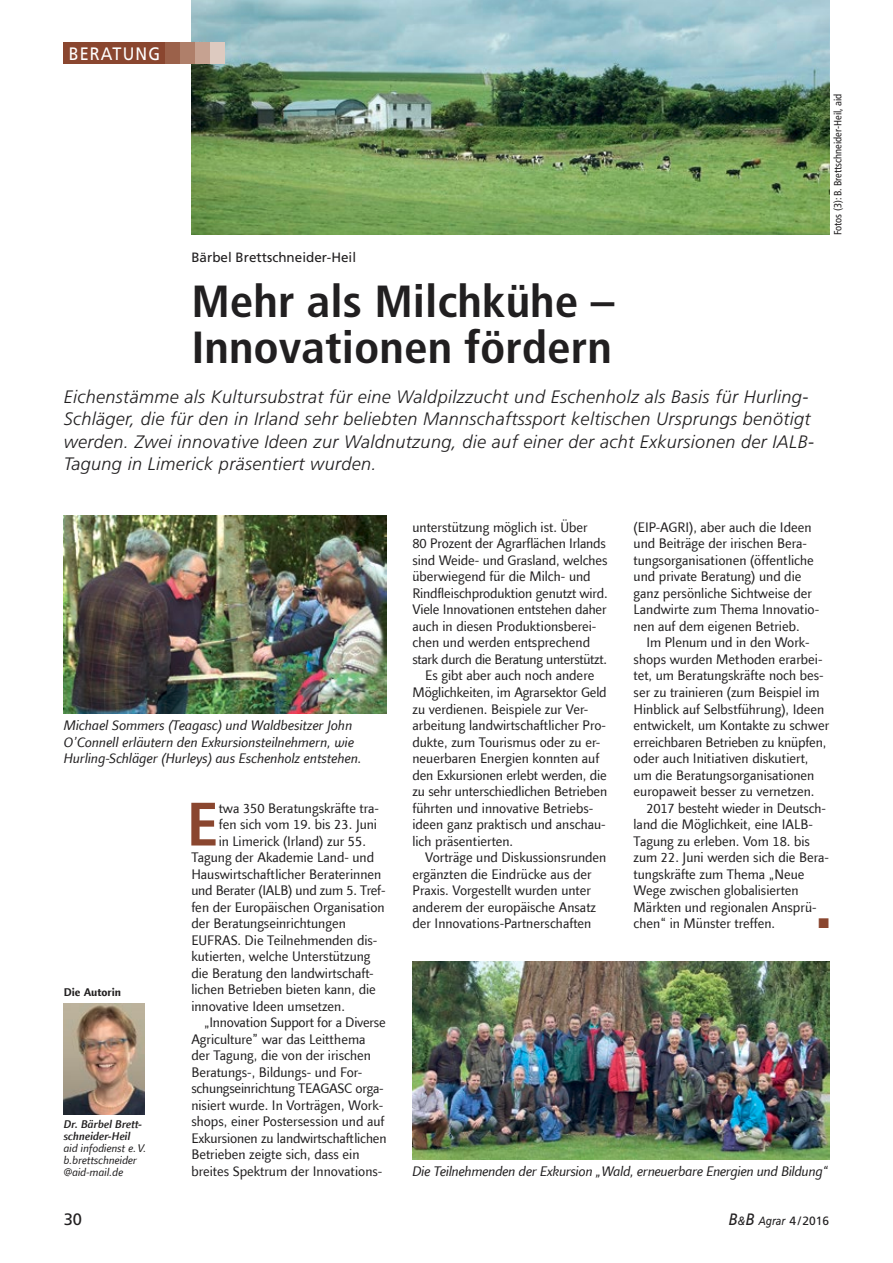
<style>
.page{position:relative;width:893px;height:1263px;background:#fff}
.page>*{position:absolute;margin:0;border:0;box-sizing:border-box;transform-origin:0 0}
.Initial_3zeilig{font:700 condensed 61.2px "Frutiger";color:#8a462f;scale:1.05 1}
.Überschrift_klein{font:700 condensed 45px/46.5px "Frutiger";color:#211f20;scale:1.05 1}
.Teaser{font:italic 300 18px/22.5px "Frutiger";letter-spacing:.02em;color:#211f20}
.t1{font:18px "Frutiger";letter-spacing:.07em;color:#fff;scale:.9 1}
.t2{font:16.5px "Frutiger";color:#211f20}
.Fließtext_Einzug{font:13.95px/16.5px "Finnegan LT Com";color:#211f20}
.Initial_3zeilig-2{font:13.95px "Finnegan LT Com";color:#211f20}
.BU{font:italic 13.95px/16.5px "Finnegan LT Com";color:#211f20}
.Fließtext_Einzug-2{font:13.95px "Zapf Dingbats";color:#8a462f}
.Dachzeile_Einzug{font:13.5px "Frutiger";color:#211f20}
.t3{font:italic 12px "Frutiger";color:#211f20;scale:.9 1}
.Randspalte_Autorenna{font:italic 11.25px/12px "Finnegan LT Com";color:#211f20}
.Randspalte_Autorenna-2{font:italic 500 11.25px/12px "Finnegan LT Com";color:#211f20}
.Randspalte_Autor_in{font:700 11.25px "Finnegan LT Com";color:#211f20}
._65_Bildnachweis{font:condensed 10.5px "Frutiger";color:#211f20}
.s1{font-size:16.5px}
.s2{font-style:normal}
</style>
<div class="page">
<img style="left:191px;top:0;width:638px;height:235px">
<img style="left:64px;top:1004px;width:81px;height:110px">
<img style="left:64px;top:515px;width:323px;height:198px">
<img style="left:412px;top:961px;width:417px;height:198px">
<div style="left:64px;top:43px;width:161px;height:21px;background:#ddcac0"></div>
<div style="left:64px;top:43px;width:146px;height:21px;background:#c6a291"></div>
<div style="left:64px;top:43px;width:131px;height:21px;background:#af7f6a"></div>
<div style="left:64px;top:43px;width:116px;height:21px;background:#9b614a"></div>
<div style="left:64px;top:43px;width:101px;height:21px;background:#8a462f"></div>
<p class="t1" style="left:69px;top:43px;width:103px">BERATUNG</p>
<p class="Dachzeile_Einzug" style="left:191px;top:249px;width:166px">Bärbel Brettschneider-Heil</p>
<p class="Überschrift_klein" style="left:191px;top:278px;width:404px">Mehr als Milchkühe –<br>Innovationen fördern</p>
<p class="Teaser" style="left:64px;top:385px;width:752px">Eichenstämme als Kultursubstrat für eine Waldpilzzucht und Eschenholz als Basis für Hurling-Schläger, die für den in Irland sehr beliebten Mannschaftssport keltischen Ursprungs benötigt werden. Zwei innovative Ideen zur Waldnutzung, die auf einer der acht Exkursionen der IALB-Tagung in Limerick präsentiert wurden.</p>
<p class="_65_Bildnachweis" style="left:832px;top:235px;width:142px;rotate:-90deg">Fotos (3): B. Brettschneider-Heil, aid</p>
<p class="BU" style="left:64px;top:717px;width:299px">Michael Sommers (Teagasc) und Waldbesitzer John<br>O’Connell erläutern den Exkursionsteilnehmern, wie<br>Hurling-Schläger (Hurleys) aus Eschenholz entstehen.</p>
<p class="Randspalte_Autor_in" style="left:64px;top:985px;width:59px">Die Autorin</p>
<p class="Randspalte_Autorenna-2" style="left:64px;top:1118px;width:80px">Dr. Bärbel Brett&shy;schneider-Heil</p>
<p class="Randspalte_Autorenna" style="left:64px;top:1142px;width:84px">aid infodienst e.V.</p>
<p class="Randspalte_Autorenna" style="left:64px;top:1154px;width:75px">b.brettschneider @aid-mail.de</p>
<p class="Initial_3zeilig" style="left:187px;top:788px;width:32px">E</p>
<p class="Initial_3zeilig-2" style="left:219px;top:799px;width:162px">twa 350 Beratungskräfte tra-</p>
<p class="Initial_3zeilig-2" style="left:219px;top:816px;width:160px">fen sich vom 19. bis 23. Juni</p>
<p class="Initial_3zeilig-2" style="left:219px;top:832px;width:149px">in Limerick (Irland) zur 55.</p>
<p class="Initial_3zeilig-2" style="left:191px;top:849px;width:184px">Tagung der Akademie Land- und</p>
<p class="Initial_3zeilig-2" style="left:191px;top:865px;width:191px">Hauswirtschaftlicher Beraterinnen</p>
<p class="Initial_3zeilig-2" style="left:191px;top:882px;width:196px">und Berater (IALB) und zum 5. Tref-</p>
<p class="Initial_3zeilig-2" style="left:191px;top:898px;width:195px">fen der Europäischen Organisation</p>
<p class="Initial_3zeilig-2" style="left:191px;top:915px;width:156px">der Beratungseinrichtungen</p>
<p class="Initial_3zeilig-2" style="left:191px;top:931px;width:188px">EUFRAS. Die Teilnehmenden dis-</p>
<p class="Initial_3zeilig-2" style="left:191px;top:948px;width:181px">kutierten, welche Unterstützung</p>
<p class="Initial_3zeilig-2" style="left:191px;top:964px;width:183px">die Beratung den landwirtschaft-</p>
<p class="Initial_3zeilig-2" style="left:191px;top:981px;width:186px">lichen Betrieben bieten kann, die</p>
<p class="Initial_3zeilig-2" style="left:191px;top:997px;width:155px">innovative Ideen umsetzen.</p>
<p class="Fließtext_Einzug" style="left:191px;top:1014px;width:197px;text-indent:13px">„Innovation Support for a Diverse Agriculture” war das Leitthema der Tagung, die von der irischen Beratungs-, Bildungs- und For&shy;schungseinrichtung TEAGASC orga&shy;nisiert wurde. In Vorträgen, Work&shy;shops, einer Postersession und auf Exkursionen zu landwirtschaftlichen Betrieben zeigte sich, dass ein breites Spektrum der Innovations-</p>
<p class="Fließtext_Einzug" style="left:412px;top:519px;width:197px">unterstützung möglich ist. Über<br>80 Prozent der Agrarflächen Irlands sind Weide- und Grasland, welches überwiegend für die Milch- und Rindfleischproduktion genutzt wird.<br>Viele Innovationen entstehen daher auch in diesen Produktionsberei&shy;chen und werden entsprechend stark durch die Beratung unterstützt.</p>
<p class="Fließtext_Einzug" style="left:412px;top:668px;width:196px;text-indent:13px">Es gibt aber auch noch andere Möglichkeiten, im Agrarsektor Geld zu verdienen. Beispiele zur Ver&shy;arbeitung landwirtschaftlicher Pro&shy;dukte, zum Tourismus oder zu er&shy;neuerbaren Energien konnten auf den Exkursionen erlebt werden, die zu sehr unterschiedlichen Betrieben führten und innovative Betriebs&shy;ideen ganz praktisch und anschau&shy;lich präsentierten.</p>
<p class="Fließtext_Einzug" style="left:412px;top:849px;width:195px;text-indent:13px">Vorträge und Diskussionsrunden ergänzten die Eindrücke aus der Praxis. Vorgestellt wurden unter anderem der europäische Ansatz der Innovations-Partnerschaften</p>
<p class="Fließtext_Einzug" style="left:634px;top:519px;width:187px">(EIP-AGRI), aber auch die Ideen und Beiträge der irischen Bera&shy;tungsorganisationen (öffentliche und private Beratung) und die ganz persönliche Sichtweise der<br>Landwirte zum Thema Innovatio&shy;nen auf dem eigenen Betrieb.</p>
<p class="Fließtext_Einzug" style="left:634px;top:635px;width:197px;text-indent:13px">Im Plenum und in den Work&shy;shops wurden Methoden erarbei&shy;tet, um Beratungskräfte noch bes&shy;ser zu trainieren (zum Beispiel im Hinblick auf Selbstführung), Ideen entwickelt, um Kontakte zu schwer erreichbaren Betrieben zu knüpfen, oder auch Initiativen diskutiert, um die Beratungsorganisationen europaweit besser zu vernetzen.</p>
<p class="Fließtext_Einzug" style="left:634px;top:800px;width:197px;text-indent:13px">2017 besteht wieder in Deutsch&shy;land die Möglichkeit, eine IALB-<br>Tagung zu erleben. Vom 18. bis zum 22. Juni werden sich die Bera&shy;tungskräfte zum Thema „Neue<br>Wege zwischen globalisierten<br>Märkten und regionalen Ansprü&shy;chen“ in Münster treffen.</p>
<p class="Fließtext_Einzug-2" style="left:819px;top:916px;width:12px">■</p>
<p class="BU" style="left:412px;top:1163px;width:417px">Die Teilnehmenden der Exkursion „Wald, erneuerbare Energien und Bildung“</p>
<p class="t2" style="left:64px;top:1209px;width:20px">30</p>
<p class="t3" style="left:728px;top:1214px;width:113px"><span class="s1">B</span>&amp;<span class="s1">B</span> Agrar <span class="s2">4/2016</span></p>
</div>
